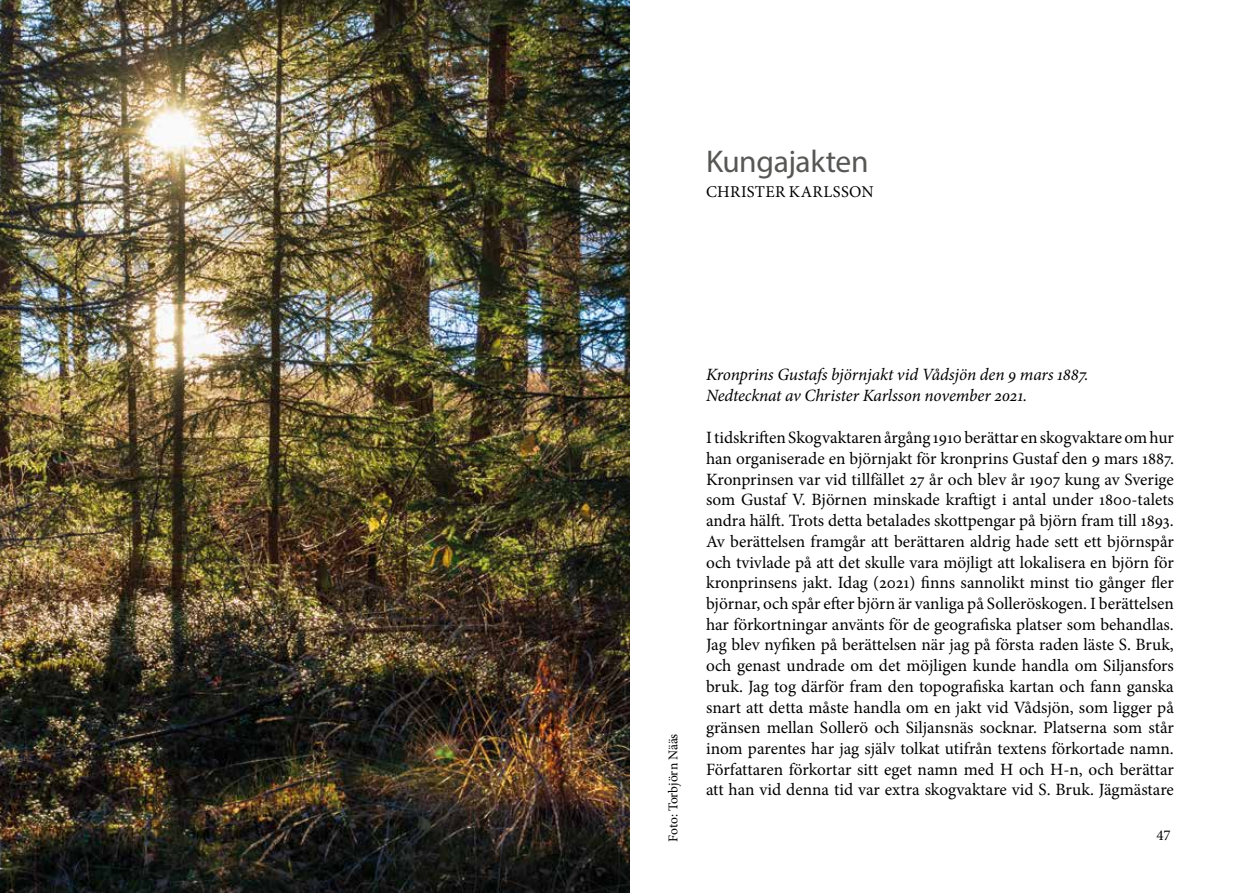
<style>
.page{position:relative;width:1259px;height:893px;background:#fff}
.page>*{position:absolute;margin:0;border:0;box-sizing:border-box;transform-origin:0 0}
.t1{font:31.5px "Myriad Pro";letter-spacing:-.015em;color:#575756}
.t2{font:17.25px/20.7px "Minion Pro";color:#000;text-align:justify}
.t3{font:italic 17.25px/20.7px "Minion Pro";letter-spacing:-.01em;color:#000}
.t4{font:16.5px "Minion Pro";letter-spacing:.02em;color:#000}
.t5{font:15px "Minion Pro";color:#000}
.t6{font:13.5px "Minion Pro";letter-spacing:-.01em;color:#000}
</style>
<div class="page">
<img style="left:0;top:0;width:629px;height:893px">
<h1 class="t1" style="left:706px;top:142px;width:164px">Kungajakten</h1>
<p class="t4" style="left:706px;top:180px;width:169px">CHRISTER KARLSSON</p>
<p class="t6" style="left:664px;top:842px;width:110px;rotate:-90deg">Foto: Torbjörn Nääs</p>
<p class="t3" style="left:706px;top:364px;width:384px">Kronprins Gustafs björnjakt vid Vådsjön den 9 mars 1887.<br>Nedtecknat av Christer Karlsson november 2021.</p>
<p class="t2" style="left:706px;top:428px;width:469px">I tidskriften Skogvaktaren årgång 1910 berättar en skogvaktare om hur han organiserade en björnjakt för kronprins Gustaf den 9 mars 1887.<br>Kronprinsen var vid tillfället 27 år och blev år 1907 kung av Sverige som Gustaf V. Björnen minskade kraftigt i antal under 1800-talets andra hälft. Trots detta betalades skottpengar på björn fram till 1893.<br>Av berättelsen framgår att berättaren aldrig hade sett ett björnspår och tvivlade på att det skulle vara möjligt att lokalisera en björn för kronprinsens jakt. Idag (2021) finns sannolikt minst tio gånger fler björnar, och spår efter björn är vanliga på Solleröskogen. I berättelsen har förkortningar använts för de geografiska platser som behandlas.<br>Jag blev nyfiken på berättelsen när jag på första raden läste S. Bruk, och genast undrade om det möjligen kunde handla om Siljansfors bruk. Jag tog därför fram den topografiska kartan och fann ganska snart att detta måste handla om en jakt vid Vådsjön, som ligger på gränsen mellan Sollerö och Siljansnäs socknar. Platserna som står inom parentes har jag själv tolkat utifrån textens förkortade namn.<br>Författaren förkortar sitt eget namn med H och H-n, och berättar att han vid denna tid var extra skogvaktare vid S. Bruk. Jägmästare</p>
<p class="t5" style="left:1156px;top:825px;width:16px">47</p>
</div>
